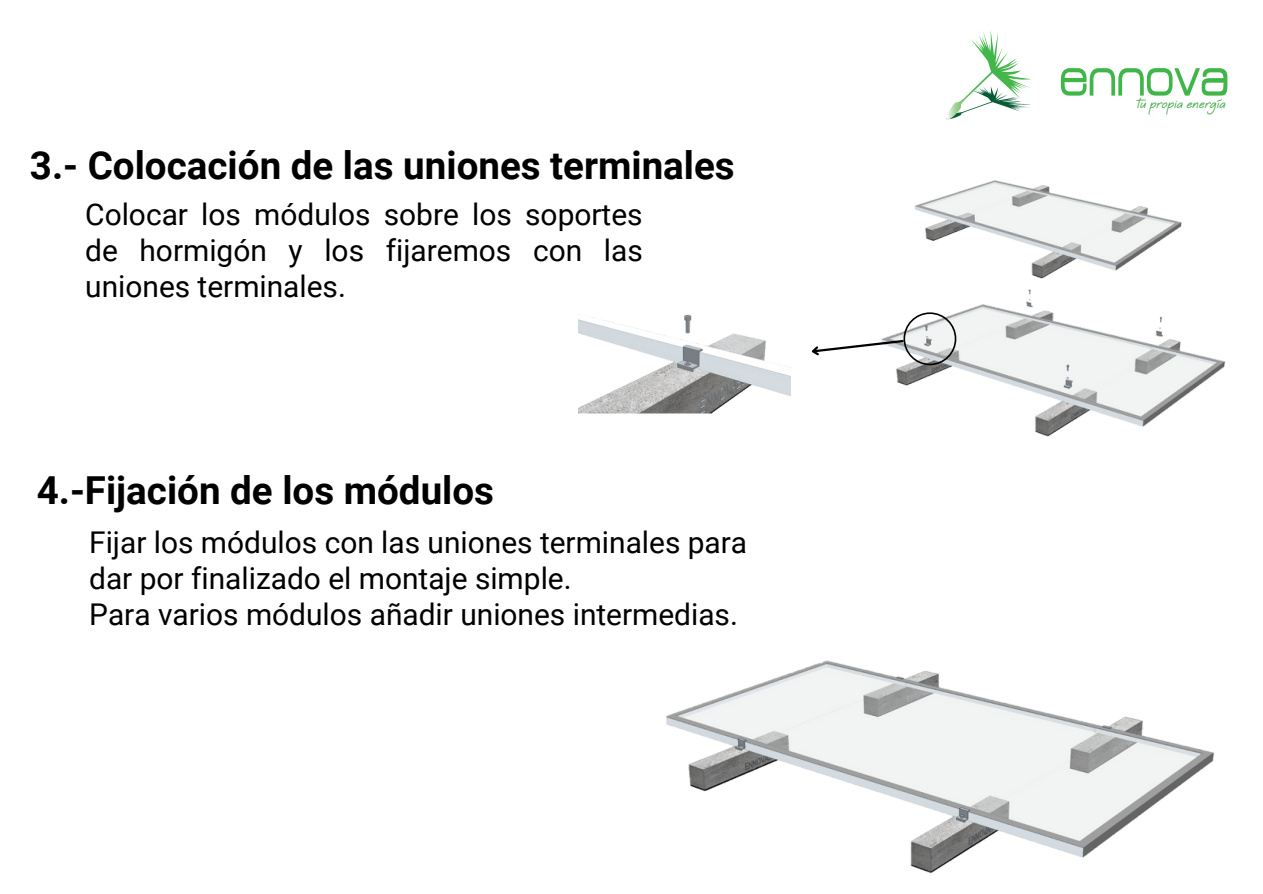
<style>
.page{position:relative;width:1263px;height:894px;background:#fff}
.page>*{position:absolute;margin:0;border:0;box-sizing:border-box;transform-origin:0 0}
.t1{font:700 38.55px "Roboto";color:#000}
.t2{font:30px/36px "Roboto";color:#000;text-align:justify}
.t3{font:700 15px "Quinzey";color:#47a849}
</style>
<div class="page">
<img style="left:914px;top:180px;width:268px;height:99px">
<img style="left:896px;top:289px;width:329px;height:148px">
<svg style="left:811px;top:312px;width:145px;height:53px"></svg>
<img style="left:579px;top:314px;width:211px;height:99px">
<img style="left:666px;top:660px;width:548px;height:214px">
<svg style="left:1061px;top:68px;width:166px;height:28px"></svg>
<svg style="left:946px;top:31px;width:85px;height:89px"></svg>
<p class="t1" style="left:30px;top:143px;width:706px">3.- Colocación de las uniones terminales</p>
<p class="t2" style="left:85px;top:197px;width:559px">Colocar los módulos sobre los soportes de hormigón y los fijaremos con las uniones terminales.</p>
<p class="t1" style="left:37px;top:468px;width:459px">4.-Fijación de los módulos</p>
<p class="t2" style="left:89px;top:524px;width:659px;text-align:left">Fijar los módulos con las uniones terminales para dar por finalizado el montaje simple.<br>Para varios módulos añadir uniones intermedias.</p>
<p class="t3" style="left:1137px;top:93px;width:91px">tu propia energía</p>
</div>
